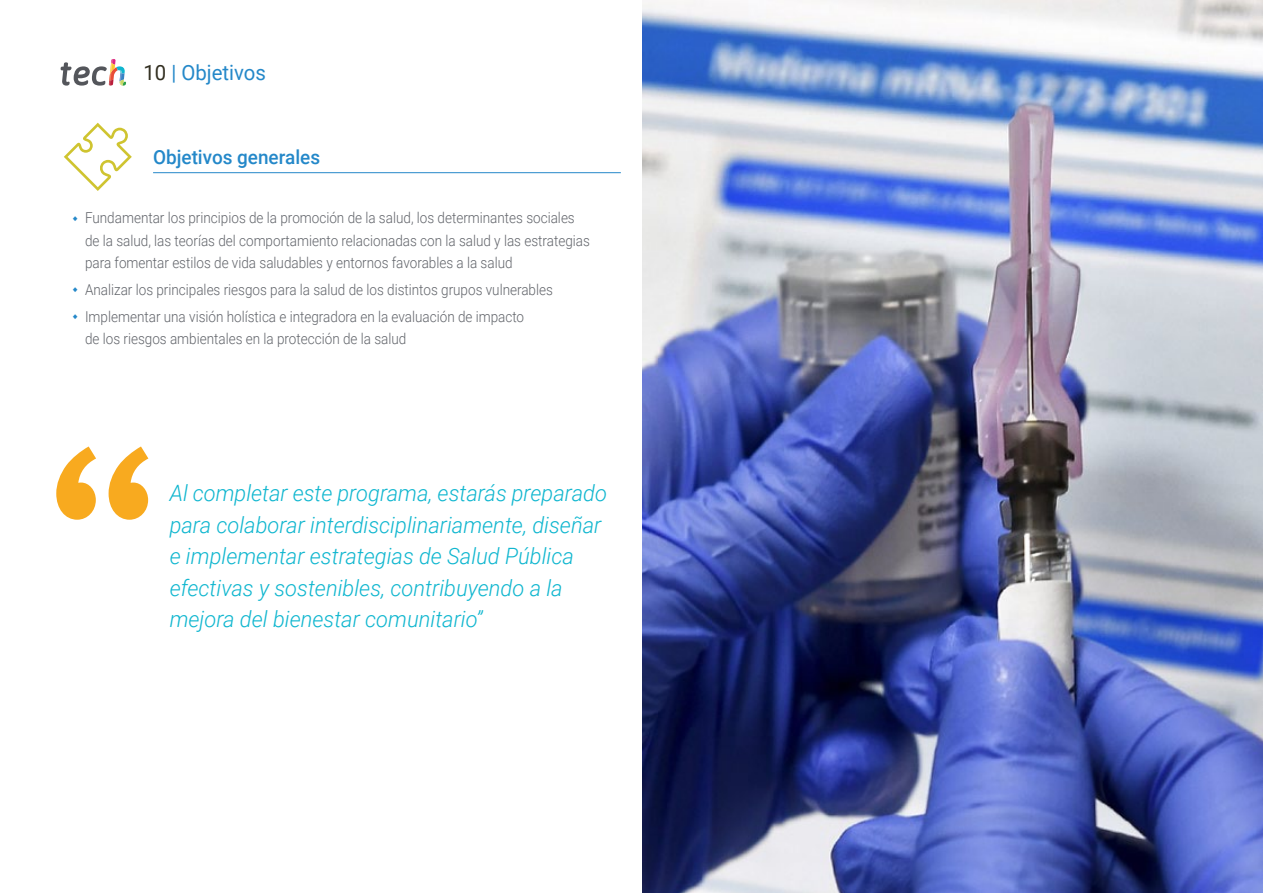
<style>
.page{position:relative;width:1263px;height:893px;background:#fff}
.page>*{position:absolute;margin:0;border:0;box-sizing:border-box;transform-origin:0 0}
.t1{font:italic 300 22.5px/31.5px "Roboto";color:#0fb6cf}
.t2{font:21px "Roboto";color:#2488c9}
.t3{font:500 19.5px "Roboto";color:#2488c9}
.t4{font:300 15px/22.5px "Roboto";color:#61646a;scale:.9 1}
.s1{color:#312e20}
</style>
<div class="page">
<hr style="left:153px;top:172px;width:468px;height:1px;background:#2488c9">
<svg style="left:64px;top:123px;width:68px;height:68px"></svg>
<img style="left:642px;top:0;width:621px;height:893px">
<svg style="left:56px;top:446px;width:92px;height:74px"></svg>
<svg style="left:61px;top:59px;width:65px;height:27px"></svg>
<h2 class="t2" style="left:144px;top:57px;width:124px"><span class="s1">10</span> | Objetivos</h2>
<h3 class="t3" style="left:153px;top:144px;width:169px">Objetivos generales</h3>
<p class="t4" style="left:85px;top:206px;width:562px">Fundamentar los principios de la promoción de la salud, los determinantes sociales de la salud, las teorías del comportamiento relacionadas con la salud y las estrategias para fomentar estilos de vida saludables y entornos favorables a la salud</p>
<p class="t4" style="left:85px;top:276px;width:521px;line-height:26.7px">Analizar los principales riesgos para la salud de los distintos grupos vulnerables<br>Implementar una visión holística e integradora en la evaluación de impacto</p>
<p class="t4" style="left:85px;top:327px;width:358px">de los riesgos ambientales en la protección de la salud</p>
<h1 class="t1" style="left:170px;top:476px;width:439px">Al completar este programa, estarás preparado para colaborar interdisciplinariamente, diseñar e implementar estrategias de Salud Pública efectivas y sostenibles, contribuyendo a la mejora del bienestar comunitario”</h1>
</div>
